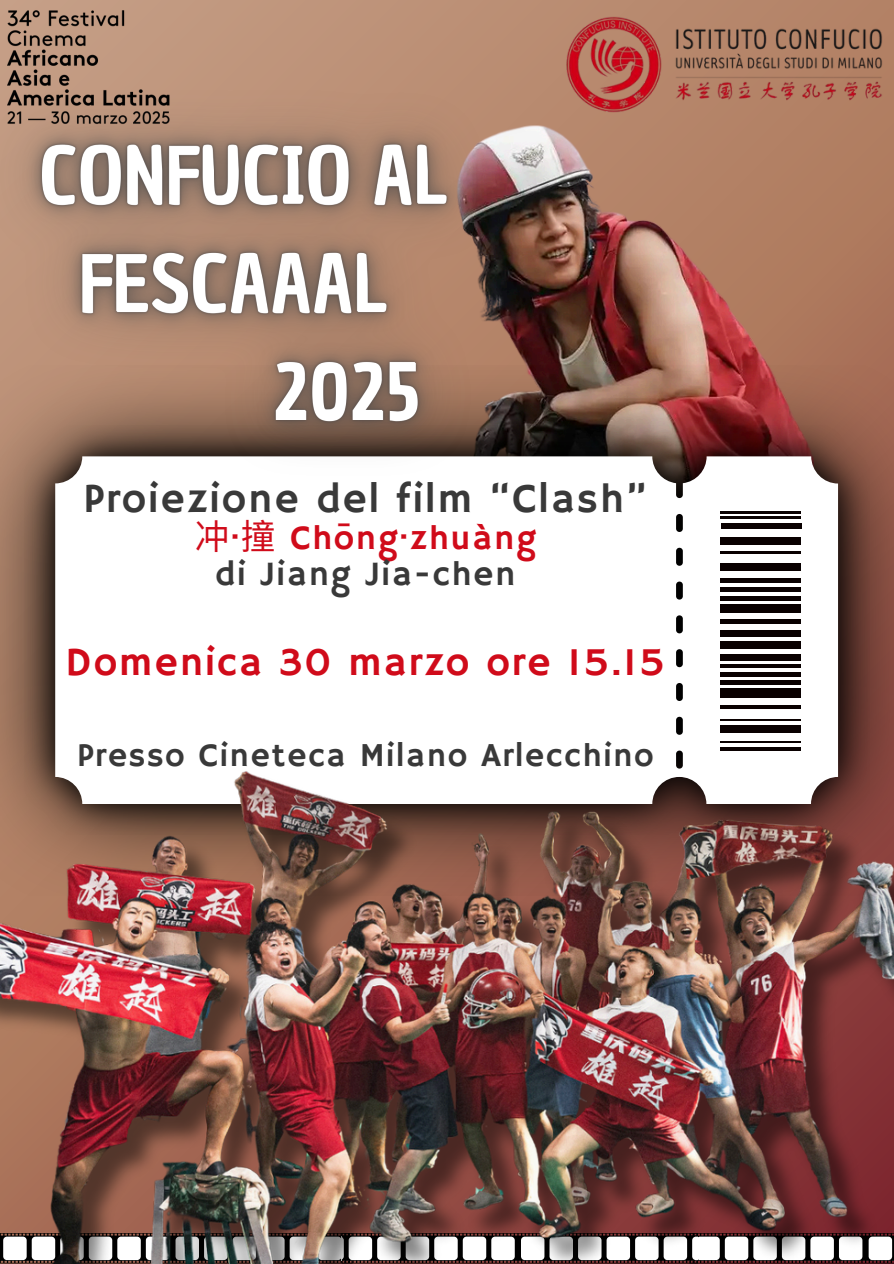
<style>
.page{position:relative;width:894px;height:1264px;background:#fff}
.page>*{position:absolute;margin:0;border:0;box-sizing:border-box;transform-origin:0 0}
.t1{font:41.7px "Hammersmith One";letter-spacing:.045em;color:#393939}
.t2{font:40.2px "Hammersmith One";letter-spacing:.045em;color:#d00b1a}
.t3{font:34.8px/36px "Hammersmith One";letter-spacing:.045em;color:#393939;text-align:center}
.t4{font:33.3px "Hammersmith One";letter-spacing:.045em;color:#393939}
.s1{font-family:"Noto Sans CJ Ksc";color:#d00b1a}
.s2{color:#d00b1a}
</style>
<div class="page">
<svg style="left:0;top:0;width:893px;height:365px;background:#b38267"></svg>
<img style="left:552px;top:89px;width:261px;height:276px">
<img style="left:0;top:365px;width:893px;height:384px">
<img style="left:24px;top:425px;width:844px;height:324px">
<svg style="left:55px;top:456px;width:782px;height:293px"></svg>
<hr style="left:720px;top:511px;width:80px;height:2px;background:#090000">
<hr style="left:720px;top:516px;width:80px;height:3px;background:#090000">
<div style="left:720px;top:523px;width:81px;height:6px;background:#090000"></div>
<div style="left:720px;top:537px;width:80px;height:8px;background:#090000"></div>
<hr style="left:720px;top:551px;width:80px;height:3px;background:#090000">
<div style="left:720px;top:563px;width:80px;height:7px;background:#090000"></div>
<div style="left:720px;top:578px;width:80px;height:5px;background:#090000"></div>
<div style="left:720px;top:587px;width:80px;height:5px;background:#090000"></div>
<div style="left:720px;top:671px;width:80px;height:5px;background:#090000"></div>
<div style="left:720px;top:680px;width:80px;height:5px;background:#090000"></div>
<hr style="left:720px;top:740px;width:80px;height:2px;background:#090000">
<hr style="left:720px;top:719px;width:80px;height:2px;background:#090000">
<hr style="left:720px;top:596px;width:80px;height:4px;background:#090000">
<div style="left:720px;top:619px;width:80px;height:5px;background:#090000"></div>
<div style="left:720px;top:604px;width:80px;height:9px;background:#090000"></div>
<div style="left:720px;top:688px;width:80px;height:10px;background:#090000"></div>
<div style="left:720px;top:630px;width:80px;height:7px;background:#090000"></div>
<div style="left:720px;top:654px;width:80px;height:6px;background:#090000"></div>
<hr style="left:720px;top:645px;width:80px;height:4px;background:#090000">
<hr style="left:720px;top:747px;width:80px;height:3px;background:#090000">
<hr style="left:720px;top:664px;width:80px;height:4px;background:#090000">
<hr style="left:720px;top:705px;width:80px;height:3px;background:#090000">
<div style="left:720px;top:725px;width:80px;height:8px;background:#090000"></div>
<hr style="left:720px;top:641px;width:80px;height:3px;background:#090000">
<img style="left:8px;top:2px;width:163px;height:20px">
<img style="left:566px;top:16px;width:316px;height:97px">
<img style="left:0;top:22px;width:552px;height:528px">
<img style="left:0;top:749px;width:893px;height:514px">
<p class="t1" style="left:83px;top:474px;width:565px">Proiezione del film “Clash”</p>
<p class="t3" style="left:194px;top:521px;width:343px"><span class="s1">冲</span><span class="s2">·</span><span class="s1">撞</span> <span class="s2">Chōng·zhuàng </span>di Jiang Jia-chen</p>
<p class="t2" style="left:65px;top:639px;width:601px">Domenica 30 marzo ore 15.15</p>
<p class="t4" style="left:77px;top:736px;width:578px">Presso Cineteca Milano Arlecchino</p>
</div>
